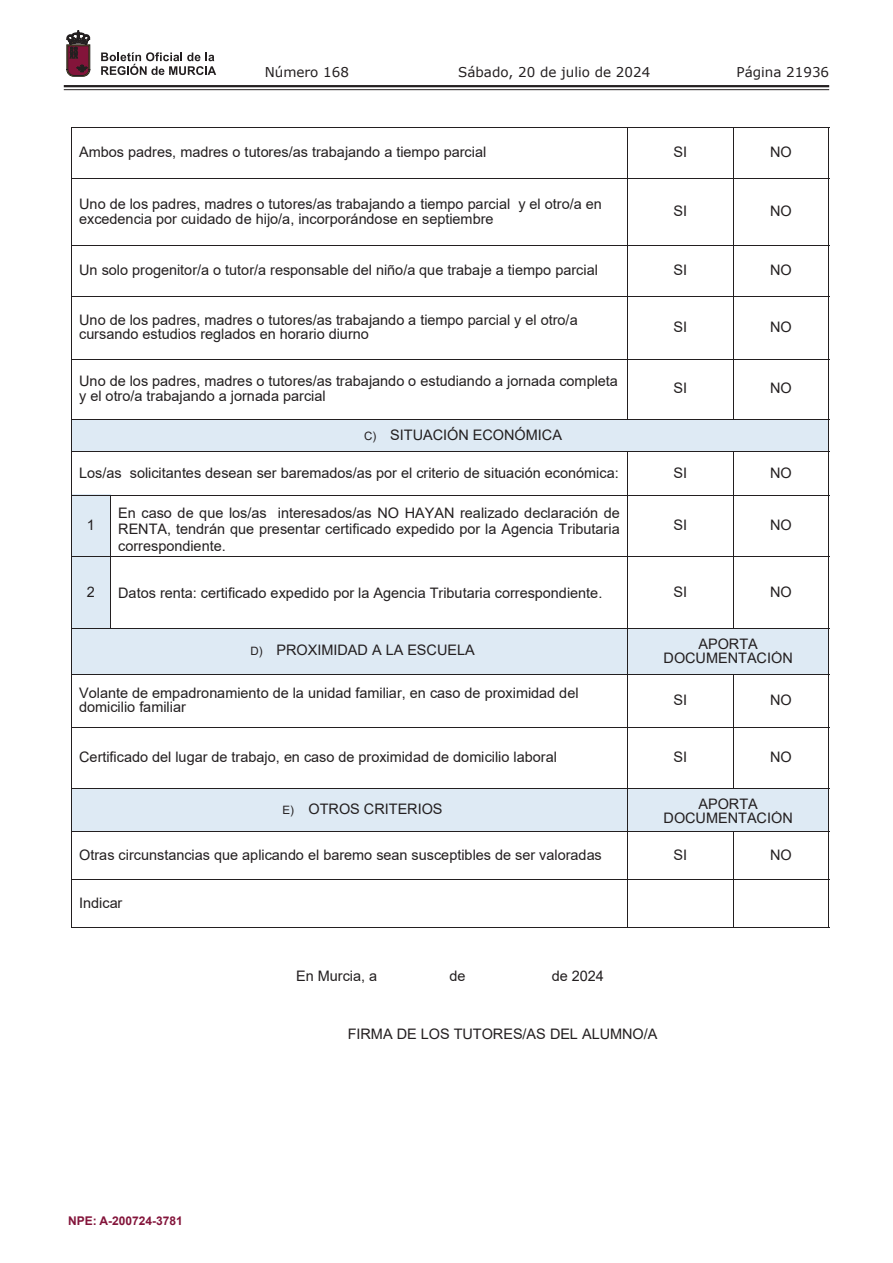
<style>
.page{position:relative;width:893px;height:1263px;background:#fff}
.page>*{position:absolute;margin:0;border:0;box-sizing:border-box;transform-origin:0 0}
.t1{font:14.55px/14.5px "Arial";color:#231f20}
.t2{font:13.5px "Verdana";color:#231f20}
.t3{font:700 12px "Arial";color:#83143a}
.s1{font-size:11.55px}
</style>
<div class="page">
<hr style="left:64px;top:85px;width:765px;height:2px;background:#231f20">
<hr style="left:64px;top:89px;width:765px;height:1px;background:#231f20">
<svg style="left:101px;top:52px;width:115px;height:23px"></svg>
<svg style="left:67px;top:31px;width:23px;height:45px"></svg>
<div style="left:71px;top:419px;width:758px;height:32px;background:#deeaf4"></div>
<div style="left:71px;top:495px;width:39px;height:133px;background:#deeaf4"></div>
<div style="left:71px;top:628px;width:758px;height:46px;background:#deeaf4"></div>
<div style="left:71px;top:788px;width:758px;height:43px;background:#deeaf4"></div>
<hr style="left:71px;top:128px;width:758px;height:1px;background:#231f20">
<hr style="left:71px;top:178px;width:758px;height:1px;background:#231f20">
<hr style="left:71px;top:245px;width:758px;height:1px;background:#231f20">
<hr style="left:71px;top:296px;width:758px;height:1px;background:#231f20">
<hr style="left:71px;top:359px;width:758px;height:1px;background:#231f20">
<hr style="left:71px;top:419px;width:758px;height:1px;background:#231f20">
<hr style="left:71px;top:451px;width:758px;height:1px;background:#231f20">
<hr style="left:71px;top:495px;width:758px;height:1px;background:#231f20">
<hr style="left:71px;top:556px;width:758px;height:1px;background:#231f20">
<hr style="left:71px;top:628px;width:758px;height:1px;background:#231f20">
<hr style="left:71px;top:674px;width:758px;height:1px;background:#231f20">
<hr style="left:71px;top:727px;width:758px;height:1px;background:#231f20">
<hr style="left:71px;top:788px;width:758px;height:1px;background:#231f20">
<hr style="left:71px;top:831px;width:758px;height:1px;background:#231f20">
<hr style="left:71px;top:879px;width:758px;height:1px;background:#231f20">
<hr style="left:71px;top:927px;width:758px;height:1px;background:#231f20">
<hr style="left:71px;top:128px;width:1px;height:800px;background:#231f20">
<hr style="left:110px;top:495px;width:1px;height:134px;background:#231f20">
<hr style="left:627px;top:128px;width:1px;height:292px;background:#231f20">
<hr style="left:627px;top:451px;width:1px;height:477px;background:#231f20">
<hr style="left:733px;top:128px;width:1px;height:292px;background:#231f20">
<hr style="left:733px;top:451px;width:1px;height:178px;background:#231f20">
<hr style="left:733px;top:674px;width:1px;height:115px;background:#231f20">
<hr style="left:733px;top:831px;width:1px;height:97px;background:#231f20">
<hr style="left:828px;top:128px;width:1px;height:800px;background:#231f20">
<p class="t2" style="left:265px;top:62px;width:86px">Número 168</p>
<p class="t2" style="left:458px;top:62px;width:194px">Sábado, 20 de julio de 2024</p>
<p class="t2" style="left:736px;top:62px;width:94px">Página 21936</p>
<p class="t1" style="left:79px;top:145px;width:409px">Ambos padres, madres o tutores/as trabajando a tiempo parcial</p>
<p class="t1" style="left:673px;top:145px;width:15px">SI</p>
<p class="t1" style="left:770px;top:145px;width:23px">NO</p>
<p class="t1" style="left:79px;top:197px;width:524px">Uno de los padres, madres o tutores/as trabajando a tiempo parcial y el otro/a en excedencia por cuidado de hijo/a, incorporándose en septiembre</p>
<p class="t1" style="left:674px;top:204px;width:15px">SI</p>
<p class="t1" style="left:770px;top:204px;width:23px">NO</p>
<p class="t1" style="left:79px;top:263px;width:520px">Un solo progenitor/a o tutor/a responsable del niño/a que trabaje a tiempo parcial</p>
<p class="t1" style="left:673px;top:263px;width:15px">SI</p>
<p class="t1" style="left:770px;top:263px;width:23px">NO</p>
<p class="t1" style="left:79px;top:312px;width:500px">Uno de los padres, madres o tutores/as trabajando a tiempo parcial y el otro/a cursando estudios reglados en horario diurno</p>
<p class="t1" style="left:674px;top:319px;width:15px">SI</p>
<p class="t1" style="left:770px;top:319px;width:23px">NO</p>
<p class="t1" style="left:79px;top:374px;width:540px">Uno de los padres, madres o tutores/as trabajando o estudiando a jornada completa y el otro/a trabajando a jornada parcial</p>
<p class="t1" style="left:674px;top:381px;width:15px">SI</p>
<p class="t1" style="left:770px;top:381px;width:23px">NO</p>
<p class="t1" style="left:364px;top:427px;width:199px"><span class="s1">C)</span> SITUACIÓN ECONÓMICA</p>
<p class="t1" style="left:79px;top:465px;width:541px">Los/as solicitantes desean ser baremados/as por el criterio de situación económica:</p>
<p class="t1" style="left:674px;top:465px;width:15px">SI</p>
<p class="t1" style="left:770px;top:465px;width:23px">NO</p>
<p class="t1" style="left:87px;top:518px;width:10px">1</p>
<p class="t1" style="left:118px;top:504px;width:503px;line-height:16.6px;text-align:justify">En caso de que los/as interesados/as NO HAYAN realizado declaración de RENTA, tendrán que presentar certificado expedido por la Agencia Tributaria correspondiente.</p>
<p class="t1" style="left:674px;top:518px;width:15px">SI</p>
<p class="t1" style="left:770px;top:518px;width:23px">NO</p>
<p class="t1" style="left:87px;top:584px;width:10px">2</p>
<p class="t1" style="left:118px;top:585px;width:486px">Datos renta: certificado expedido por la Agencia Tributaria correspondiente.</p>
<p class="t1" style="left:674px;top:584px;width:15px">SI</p>
<p class="t1" style="left:770px;top:584px;width:23px">NO</p>
<p class="t1" style="left:250px;top:643px;width:226px"><span class="s1">D)</span> PROXIMIDAD A LA ESCUELA</p>
<p class="t1" style="left:664px;top:636px;width:131px;text-align:center">APORTA<br>DOCUMENTACIÓN</p>
<p class="t1" style="left:79px;top:685px;width:501px">Volante de empadronamiento de la unidad familiar, en caso de proximidad del domicilio familiar</p>
<p class="t1" style="left:674px;top:693px;width:15px">SI</p>
<p class="t1" style="left:770px;top:693px;width:23px">NO</p>
<p class="t1" style="left:79px;top:750px;width:479px">Certificado del lugar de trabajo, en caso de proximidad de domicilio laboral</p>
<p class="t1" style="left:674px;top:750px;width:15px">SI</p>
<p class="t1" style="left:770px;top:750px;width:23px">NO</p>
<p class="t1" style="left:282px;top:802px;width:162px"><span class="s1">E)</span> OTROS CRITERIOS</p>
<p class="t1" style="left:664px;top:796px;width:131px;text-align:center">APORTA<br>DOCUMENTACIÓN</p>
<p class="t1" style="left:79px;top:847px;width:524px">Otras circunstancias que aplicando el baremo sean susceptibles de ser valoradas</p>
<p class="t1" style="left:674px;top:847px;width:15px">SI</p>
<p class="t1" style="left:770px;top:847px;width:23px">NO</p>
<p class="t1" style="left:79px;top:895px;width:45px">Indicar</p>
<p class="t1" style="left:296px;top:969px;width:82px">En Murcia, a</p>
<p class="t1" style="left:449px;top:969px;width:18px">de</p>
<p class="t1" style="left:552px;top:969px;width:54px">de 2024</p>
<p class="t3" style="left:68px;top:1212px;width:116px">NPE: A-200724-3781</p>
<p class="t1" style="left:348px;top:1027px;width:311px">FIRMA DE LOS TUTORES/AS DEL ALUMNO/A</p>
</div>
